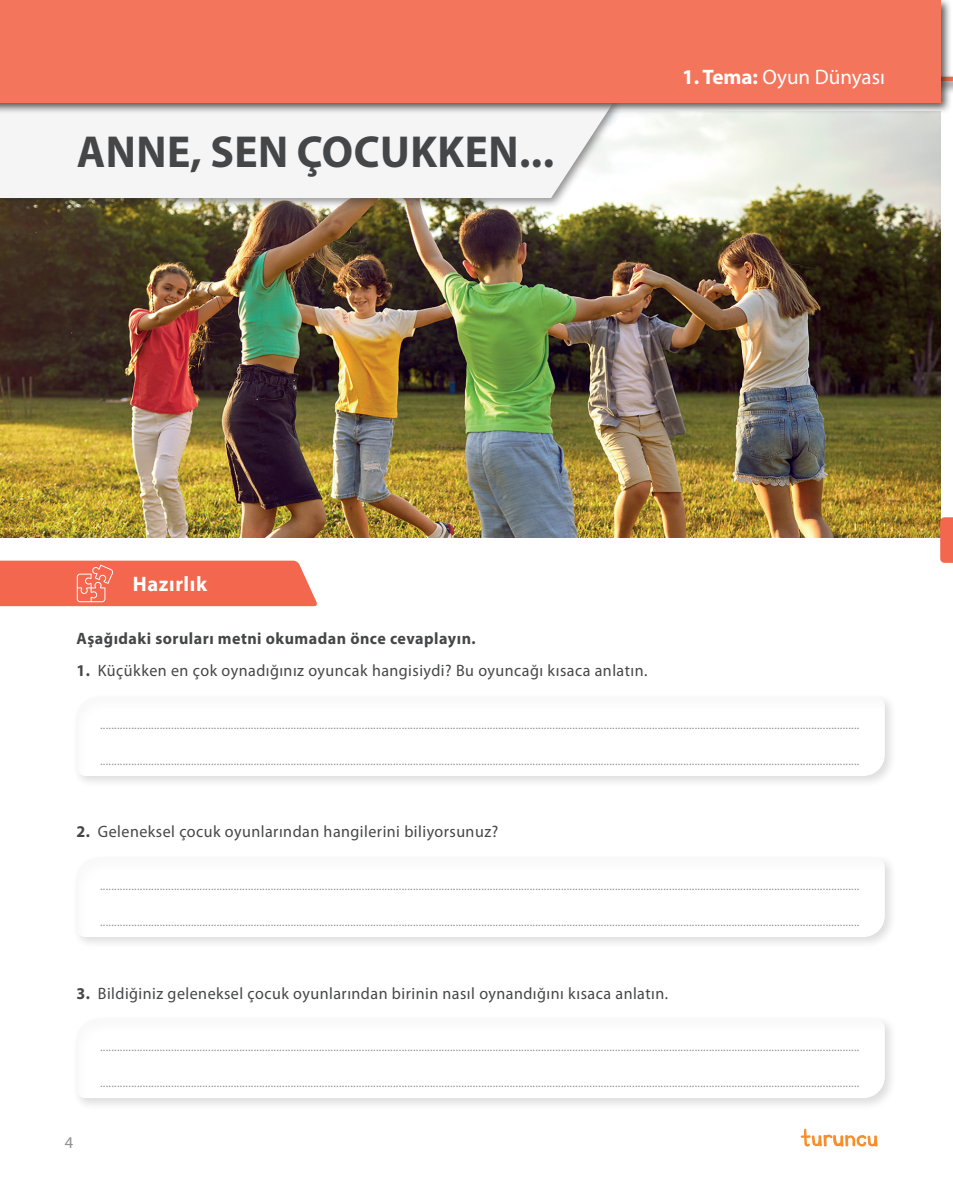
<style>
.page{position:relative;width:953px;height:1195px;background:#fff}
.page>*{position:absolute;margin:0;border:0;box-sizing:border-box;transform-origin:0 0}
.t1{font:700 45px "Myriad Pro";letter-spacing:.01em;color:#454647}
.t2{font:21px "Myriad Pro";color:#fff}
.t3{font:700 21px "Myriad Pro";letter-spacing:.03em;color:#fff}
.t4{font:16.5px "Myriad Pro";letter-spacing:.03em;color:#454647}
.t5{font:700 16.5px "Myriad Pro";letter-spacing:.03em;color:#454647}
.t6{font:16.5px "Myriad Pro";color:#8d8f92}
.t7{font:12px "Myriad Pro";color:#919396}
.s1{font-weight:700}
</style>
<div class="page">
<svg style="left:800px;top:1128px;width:77px;height:19px"></svg>
<img style="left:0;top:114px;width:940px;height:424px">
<div style="left:0;top:97px;width:624px;height:112px;background:#231f20;opacity:.5"></div>
<div style="left:0;top:114px;width:613px;height:84px;background:#f5f5f6"></div>
<div style="left:0;top:0;width:952px;height:114px;background:#231f20;opacity:.75"></div>
<div style="left:0;top:0;width:940px;height:102px;background:#f3765c"></div>
<div style="left:0;top:561px;width:317px;height:45px;background:#f2674e"></div>
<svg style="left:940px;top:517px;width:12px;height:46px"></svg>
<div style="left:72px;top:692px;width:825px;height:97px;background:#231f20;opacity:.15"></div>
<div style="left:64px;top:684px;width:835px;height:93px;background:#fff"></div>
<div style="left:72px;top:853px;width:825px;height:97px;background:#231f20;opacity:.15"></div>
<div style="left:64px;top:845px;width:835px;height:93px;background:#fff"></div>
<div style="left:72px;top:1014px;width:825px;height:97px;background:#231f20;opacity:.15"></div>
<div style="left:64px;top:1006px;width:835px;height:93px;background:#fff"></div>
<h1 class="t1" style="left:77px;top:122px;width:479px">ANNE, SEN ÇOCUKKEN...</h1>
<h2 class="t2" style="left:682px;top:64px;width:204px"><span class="s1">1. Tema:</span> Oyun Dünyası</h2>
<h2 class="t3" style="left:133px;top:570px;width:76px">Hazırlık</h2>
<h3 class="t5" style="left:77px;top:627px;width:400px">Aşağıdaki soruları metni okumadan önce cevaplayın.</h3>
<h3 class="t4" style="left:77px;top:661px;width:572px"><span class="s1">1.</span> Küçükken en çok oynadığınız oyuncak hangisiydi? Bu oyuncağı kısaca anlatın.</h3>
<p class="t7" style="left:100px;top:717px;width:760px">...........................................................................................................................................................................................................................................................................</p>
<p class="t7" style="left:100px;top:753px;width:760px">...........................................................................................................................................................................................................................................................................</p>
<h3 class="t4" style="left:77px;top:822px;width:423px"><span class="s1">2.</span> Geleneksel çocuk oyunlarından hangilerini biliyorsunuz?</h3>
<p class="t7" style="left:100px;top:879px;width:760px">...........................................................................................................................................................................................................................................................................</p>
<p class="t7" style="left:100px;top:915px;width:760px">...........................................................................................................................................................................................................................................................................</p>
<h3 class="t4" style="left:77px;top:983px;width:593px"><span class="s1">3.</span> Bildiğiniz geleneksel çocuk oyunlarından birinin nasıl oynandığını kısaca anlatın.</h3>
<h3 class="t6" style="left:65px;top:1132px;width:10px">4</h3>
<p class="t7" style="left:100px;top:1040px;width:760px">...........................................................................................................................................................................................................................................................................</p>
<p class="t7" style="left:100px;top:1076px;width:760px">...........................................................................................................................................................................................................................................................................</p>
</div>
